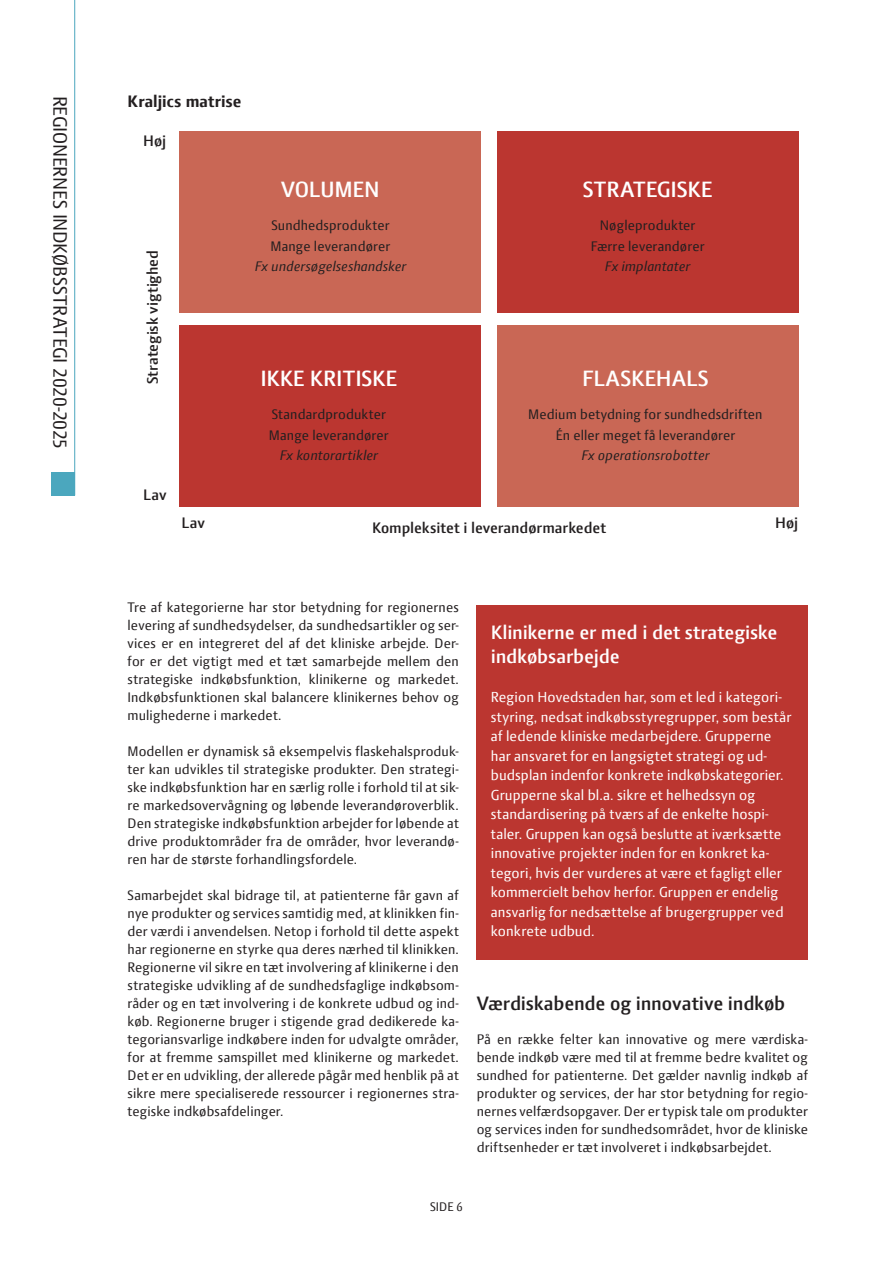
<style>
.page{position:relative;width:893px;height:1263px;background:#fff}
.page>*{position:absolute;margin:0;border:0;box-sizing:border-box;transform-origin:0 0}
.BOKS_brød{font:600 24px "Press Sans";color:#fff}
.Mellemrubrik_14_16_d{font:600 21px/24px "Press Sans";letter-spacing:-.01em;color:#fff}
.t1{font:21px "Press Sans";letter-spacing:-.01em;color:#231f20}
.Mellemrubrik_14_16_d-2{font:600 21px "Press Sans";letter-spacing:-.01em;color:#231f20}
.t2{font:700 18px "Press Sans";letter-spacing:.005em;color:#231f20}
.BOKS_brød-2{font:600 16.5px "Press Sans";color:#231f20}
.BOKS_brød-3{font:15.75px/19.5px "Press Sans";letter-spacing:.005em;color:#fff}
.BRØD{font:15px/18px "Press Sans";letter-spacing:.005em;color:#231f20;text-align:justify}
.figur_tekst_anden{font:15px "Press Sans";letter-spacing:.005em;color:#231f20}
.figur_tekst_anden-2{font:italic 15px "Press Sans";letter-spacing:.01em;color:#231f20}
.t3{font:13.5px "Press Sans";color:#231f20}
</style>
<div class="page">
<div style="left:51px;top:472px;width:23px;height:23px;background:#4ba7be"></div>
<hr style="left:74px;top:0;width:1px;height:495px;background:#4ba7be">
<div style="left:179px;top:131px;width:302px;height:181px;background:#c96755"></div>
<div style="left:179px;top:325px;width:302px;height:181px;background:#bb3630"></div>
<div style="left:497px;top:131px;width:301px;height:181px;background:#bb3630"></div>
<div style="left:497px;top:325px;width:301px;height:181px;background:#c96755"></div>
<div style="left:477px;top:606px;width:331px;height:354px;background:#bb3630"></div>
<h2 class="t1" style="left:71px;top:96px;width:355px;rotate:90deg">REGIONERNES INDKØBSSTRATEGI 2020-2025</h2>
<p class="t2" style="left:128px;top:92px;width:115px">Kraljics matrise</p>
<p class="BOKS_brød-2" style="left:143px;top:133px;width:25px">Høj</p>
<p class="BOKS_brød-2" style="left:145px;top:384px;width:135px;rotate:-90deg">Strategisk vigtighed</p>
<p class="BOKS_brød-2" style="left:143px;top:487px;width:25px">Lav</p>
<p class="BOKS_brød-2" style="left:182px;top:515px;width:25px">Lav</p>
<p class="BOKS_brød" style="left:281px;top:178px;width:100px">VOLUMEN</p>
<p class="figur_tekst_anden" style="left:271px;top:218px;width:120px">Sundhedsprodukter</p>
<p class="figur_tekst_anden" style="left:271px;top:238px;width:121px">Mange leverandører</p>
<p class="figur_tekst_anden-2" style="left:255px;top:259px;width:153px">Fx undersøgelseshandsker</p>
<p class="BOKS_brød" style="left:583px;top:178px;width:131px">STRATEGISKE</p>
<p class="figur_tekst_anden" style="left:600px;top:218px;width:97px">Nøgleprodukter</p>
<p class="figur_tekst_anden" style="left:591px;top:238px;width:115px">Færre leverandører</p>
<p class="figur_tekst_anden-2" style="left:605px;top:259px;width:87px">Fx implantater</p>
<p class="BOKS_brød" style="left:260px;top:367px;width:138px">IKKE KRITISKE</p>
<p class="figur_tekst_anden" style="left:272px;top:406px;width:115px">Standardprodukter</p>
<p class="figur_tekst_anden" style="left:269px;top:427px;width:121px">Mange leverandører</p>
<p class="figur_tekst_anden-2" style="left:280px;top:448px;width:100px">Fx kontorartikler</p>
<p class="BOKS_brød" style="left:582px;top:367px;width:128px">FLASKEHALS</p>
<p class="figur_tekst_anden" style="left:528px;top:406px;width:236px">Medium betydning for sundhedsdriften</p>
<p class="figur_tekst_anden" style="left:556px;top:427px;width:181px">Én eller meget få leverandører</p>
<p class="figur_tekst_anden-2" style="left:581px;top:448px;width:130px">Fx operationsrobotter</p>
<p class="BOKS_brød-2" style="left:372px;top:520px;width:235px">Kompleksitet i leverandørmarkedet</p>
<p class="BOKS_brød-2" style="left:775px;top:515px;width:25px">Høj</p>
<p class="BRØD" style="left:128px;top:600px;width:333px">Tre af kategorierne har stor betydning for regionernes levering af sundhedsydelser, da sundhedsartikler og ser&shy;vices er en integreret del af det kliniske arbejde. Der&shy;for er det vigtigt med et tæt samarbejde mellem den strategiske indkøbsfunktion, klinikerne og markedet.<br>Indkøbsfunktionen skal balancere klinikernes behov og mulighederne i markedet.</p>
<p class="BRØD" style="left:128px;top:744px;width:333px">Modellen er dynamisk så eksempelvis flaskehalsproduk&shy;ter kan udvikles til strategiske produkter. Den strategi&shy;ske indkøbsfunktion har en særlig rolle i forhold til at sik&shy;re markedsovervågning og løbende leverandøroverblik.<br>Den strategiske indkøbsfunktion arbejder for løbende at drive produktområder fra de områder, hvor leverandø&shy;ren har de største forhandlingsfordele.</p>
<p class="BRØD" style="left:128px;top:888px;width:333px">Samarbejdet skal bidrage til, at patienterne får gavn af nye produkter og services samtidig med, at klinikken fin&shy;der værdi i anvendelsen. Netop i forhold til dette aspekt har regionerne en styrke qua deres nærhed til klinikken.<br>Regionerne vil sikre en tæt involvering af klinikerne i den strategiske udvikling af de sundhedsfaglige indkøbsom&shy;råder og en tæt involvering i de konkrete udbud og ind&shy;køb. Regionerne bruger i stigende grad dedikerede ka&shy;tegoriansvarlige indkøbere inden for udvalgte områder, for at fremme samspillet med klinikerne og markedet.<br>Det er en udvikling, der allerede pågår med henblik på at sikre mere specialiserede ressourcer i regionernes stra&shy;tegiske indkøbsafdelinger.</p>
<p class="Mellemrubrik_14_16_d" style="left:491px;top:620px;width:288px">Klinikerne er med i det strategiske indkøbsarbejde</p>
<p class="BOKS_brød-3" style="left:491px;top:689px;width:302px">Region Hovedstaden har, som et led i kategori&shy;styring, nedsat indkøbsstyregrupper, som består af ledende kliniske medarbejdere. Grupperne har ansvaret for en langsigtet strategi og ud&shy;budsplan indenfor konkrete indkøbskategorier.<br>Grupperne skal bl.a. sikre et helhedssyn og standardisering på tværs af de enkelte hospi&shy;taler. Gruppen kan også beslutte at iværksætte innovative projekter inden for en konkret ka&shy;tegori, hvis der vurderes at være et fagligt eller kommercielt behov herfor. Gruppen er endelig ansvarlig for nedsættelse af brugergrupper ved konkrete udbud.</p>
<p class="Mellemrubrik_14_16_d-2" style="left:477px;top:993px;width:310px">Værdiskabende og innovative indkøb</p>
<p class="BRØD" style="left:477px;top:1032px;width:333px">På en række felter kan innovative og mere værdiska&shy;bende indkøb være med til at fremme bedre kvalitet og sundhed for patienterne. Det gælder navnlig indkøb af produkter og services, der har stor betydning for regio&shy;nernes velfærdsopgaver. Der er typisk tale om produkter og services inden for sundhedsområdet, hvor de kliniske driftsenheder er tæt involveret i indkøbsarbejdet.</p>
<p class="t3" style="left:430px;top:1199px;width:34px">SIDE 6</p>
</div>
